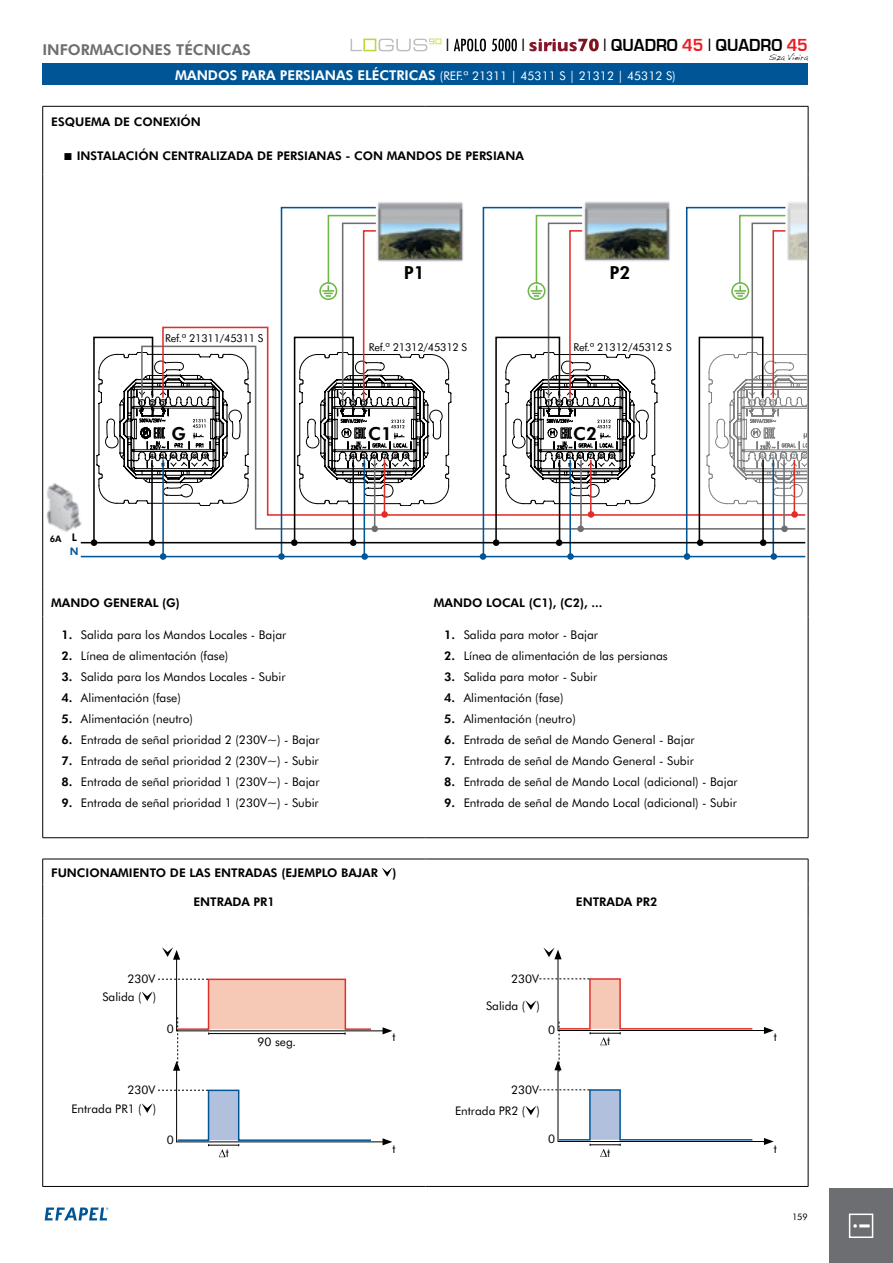
<style>
.page{position:relative;width:893px;height:1263px;background:#fff}
.page>*{position:absolute;margin:0;border:0;box-sizing:border-box;transform-origin:0 0}
.t1{font:800 21.45px "Futura BT";color:#fff}
.t2{font:700 18px "Eurostile";color:#000;scale:.94 1}
.t3{font:800 18px "Futura BT";color:#000}
.t4{font:18px "Times";color:#000}
.t5{font:800 15px "Futura BT";color:#6d6e71}
.t6{font:12px "Futura BT";color:#000}
.t7{font:800 12px "Futura BT";color:#000}
.t8{font:12px "Futura BT";color:#fff}
.t9{font:11.85px/17.9px "Futura BT";color:#000;text-align:right}
.t10{font:10.8px "Futura BT";letter-spacing:-.02em;color:#000}
.t11{font:800 10.5px "Futura BT";color:#000}
.t12{font:800 10.5px "Futura BT";color:#005596}
.t13{font:9px "Futura BT";color:#000}
.t14{font:800 9px "Futura BT";color:#000}
.t15{font:8.4px "Handwriting Dakota";color:#000;scale:.94 1}
.t16{font:700 6px "Futura BT";color:#000}
.t17{font:700 6px "Futura BT";color:#939598}
.s1{font-family:"Times";font-weight:400}
.s2{color:#ed1d24}
.s3{font-weight:800;font-size:13.5px}
.s4{font-weight:800}
</style>
<div class="page">
<svg style="left:45px;top:1207px;width:63px;height:13px"></svg>
<div style="left:829px;top:1188px;width:64px;height:75px;background:#6d6e71"></div>
<div style="left:849px;top:1213px;width:24px;height:25px;border:2px solid #fff"></div>
<div style="left:43px;top:64px;width:765px;height:21px;background:#005596"></div>
<hr style="left:43px;top:106px;width:382px;height:1px;background:#000">
<hr style="left:42px;top:106px;width:1px;height:30px;background:#000">
<hr style="left:425px;top:106px;width:383px;height:1px;background:#000">
<hr style="left:808px;top:106px;width:1px;height:30px;background:#000">
<hr style="left:42px;top:136px;width:1px;height:38px;background:#000">
<hr style="left:808px;top:136px;width:1px;height:38px;background:#000">
<hr style="left:42px;top:174px;width:1px;height:413px;background:#000">
<hr style="left:808px;top:174px;width:1px;height:413px;background:#000">
<hr style="left:42px;top:587px;width:1px;height:30px;background:#000">
<hr style="left:808px;top:587px;width:1px;height:30px;background:#000">
<hr style="left:42px;top:617px;width:1px;height:220px;background:#000">
<hr style="left:808px;top:617px;width:1px;height:220px;background:#000">
<hr style="left:43px;top:837px;width:382px;height:1px;background:#000">
<hr style="left:425px;top:837px;width:383px;height:1px;background:#000">
<hr style="left:43px;top:859px;width:382px;height:1px;background:#000">
<svg style="left:42px;top:859px;width:1px;height:25px"></svg>
<hr style="left:425px;top:859px;width:383px;height:1px;background:#000">
<svg style="left:808px;top:859px;width:1px;height:25px"></svg>
<hr style="left:42px;top:884px;width:1px;height:34px;background:#000">
<hr style="left:808px;top:884px;width:1px;height:34px;background:#000">
<hr style="left:42px;top:918px;width:1px;height:268px;background:#000">
<hr style="left:808px;top:918px;width:1px;height:268px;background:#000">
<hr style="left:43px;top:1186px;width:382px;height:1px;background:#000">
<hr style="left:425px;top:1186px;width:383px;height:1px;background:#000">
<img style="left:46px;top:201px;width:760px;height:359px">
<div style="left:160px;top:553px;width:6px;height:7px;background:#005596;border-radius:50%"></div>
<svg style="left:278px;top:553px;width:7px;height:7px"></svg>
<div style="left:480px;top:553px;width:6px;height:7px;background:#005596;border-radius:50%"></div>
<div style="left:684px;top:553px;width:6px;height:7px;background:#005596;border-radius:50%"></div>
<hr style="left:81px;top:556px;width:724px;height:1px;background:#005596">
<svg style="left:161px;top:326px;width:524px;height:190px"></svg>
<hr style="left:162px;top:459px;width:2px;height:98px;background:#005596">
<svg style="left:92px;top:336px;width:158px;height:209px"></svg>
<hr style="left:81px;top:542px;width:724px;height:1px;background:#000">
<svg style="left:685px;top:206px;width:123px;height:352px"></svg>
<div style="left:731px;top:282px;width:18px;height:18px;border:2px solid #6cb647;border-radius:50%"></div>
<svg style="left:482px;top:206px;width:175px;height:352px"></svg>
<div style="left:527px;top:282px;width:18px;height:18px;border:2px solid #6cb647;border-radius:50%"></div>
<svg style="left:280px;top:206px;width:171px;height:352px"></svg>
<div style="left:319px;top:282px;width:18px;height:18px;border:2px solid #6cb647;border-radius:50%"></div>
<svg style="left:382px;top:867px;width:10px;height:10px"></svg>
<svg style="left:142px;top:947px;width:250px;height:210px"></svg>
<svg style="left:525px;top:947px;width:249px;height:210px"></svg>
<svg style="left:351px;top:39px;width:90px;height:12px"></svg>
<svg style="left:454px;top:39px;width:32px;height:12px"></svg>
<svg style="left:492px;top:39px;width:25px;height:12px"></svg>
<svg style="left:529px;top:39px;width:70px;height:12px"></svg>
<p class="t5" style="left:43px;top:40px;width:210px">INFORMACIONES TÉCNICAS</p>
<h2 class="t4" style="left:446px;top:28px;width:5px">|</h2>
<h2 class="t4" style="left:521px;top:28px;width:5px">|</h2>
<h2 class="t2" style="left:603px;top:36px;width:219px"><span class="s1">|</span> QUADRO <span class="s2">45</span> <span class="s1">|</span> QUADRO <span class="s2">45</span></h2>
<p class="t15" style="left:769px;top:52px;width:43px">Siza Vieira</p>
<p class="t8" style="left:175px;top:68px;width:502px"><span class="s3">MANDOS PARA PERSIANAS ELÉCTRICAS</span> (REF.ª 21311 | 45311 S | 21312 | 45312 S)</p>
<p class="t7" style="left:51px;top:115px;width:151px">ESQUEMA DE CONEXIÓN</p>
<p class="t7" style="left:77px;top:148px;width:449px">INSTALACIÓN CENTRALIZADA DE PERSIANAS - CON MANDOS DE PERSIANA</p>
<p class="t10" style="left:165px;top:331px;width:100px">Ref.ª 21311/45311 S</p>
<h2 class="t3" style="left:404px;top:261px;width:23px">P1</h2>
<h2 class="t3" style="left:609px;top:261px;width:23px">P2</h2>
<p class="t10" style="left:369px;top:340px;width:100px">Ref.ª 21312/45312 S</p>
<p class="t10" style="left:573px;top:340px;width:100px">Ref.ª 21312/45312 S</p>
<p class="t16" style="left:140px;top:399px;width:27px">1 2 3</p>
<p class="t16" style="left:341px;top:399px;width:27px">1 2 3</p>
<p class="t16" style="left:547px;top:399px;width:27px">1 2 3</p>
<p class="t17" style="left:750px;top:399px;width:27px">1 2 3</p>
<h2 class="t3" style="left:172px;top:423px;width:16px">G</h2>
<h2 class="t3" style="left:368px;top:423px;width:25px">C1</h2>
<h2 class="t3" style="left:573px;top:423px;width:25px">C2</h2>
<p class="t14" style="left:50px;top:533px;width:13px">6A</p>
<p class="t11" style="left:72px;top:531px;width:7px">L</p>
<p class="t12" style="left:70px;top:545px;width:10px">N</p>
<p class="t16" style="left:150px;top:452px;width:59px">4 5 6 7 8 9</p>
<p class="t16" style="left:351px;top:452px;width:59px">4 5 6 7 8 9</p>
<p class="t16" style="left:557px;top:452px;width:59px">4 5 6 7 8 9</p>
<p class="t17" style="left:760px;top:452px;width:48px">4 5 6 7 8</p>
<p class="t7" style="left:51px;top:595px;width:130px">MANDO GENERAL (G)</p>
<p class="t7" style="left:434px;top:595px;width:170px">MANDO LOCAL (C1), (C2), ...</p>
<p class="t6" style="left:61px;top:627px;width:226px"><span class="s4">1.</span> Salida para los Mandos Locales - Bajar</p>
<p class="t6" style="left:61px;top:648px;width:168px"><span class="s4">2.</span> Línea de alimentación (fase)</p>
<p class="t6" style="left:61px;top:669px;width:226px"><span class="s4">3.</span> Salida para los Mandos Locales - Subir</p>
<p class="t6" style="left:61px;top:690px;width:121px"><span class="s4">4.</span> Alimentación (fase)</p>
<p class="t6" style="left:61px;top:711px;width:133px"><span class="s4">5.</span> Alimentación (neutro)</p>
<p class="t6" style="left:61px;top:732px;width:260px"><span class="s4">6.</span> Entrada de señal prioridad 2 (230V~) - Bajar</p>
<p class="t6" style="left:61px;top:753px;width:259px"><span class="s4">7.</span> Entrada de señal prioridad 2 (230V~) - Subir</p>
<p class="t6" style="left:61px;top:774px;width:260px"><span class="s4">8.</span> Entrada de señal prioridad 1 (230V~) - Bajar</p>
<p class="t6" style="left:61px;top:795px;width:259px"><span class="s4">9.</span> Entrada de señal prioridad 1 (230V~) - Subir</p>
<p class="t6" style="left:444px;top:627px;width:155px"><span class="s4">1.</span> Salida para motor - Bajar</p>
<p class="t6" style="left:444px;top:648px;width:225px"><span class="s4">2.</span> Línea de alimentación de las persianas</p>
<p class="t6" style="left:444px;top:669px;width:155px"><span class="s4">3.</span> Salida para motor - Subir</p>
<p class="t6" style="left:444px;top:690px;width:121px"><span class="s4">4.</span> Alimentación (fase)</p>
<p class="t6" style="left:444px;top:711px;width:133px"><span class="s4">5.</span> Alimentación (neutro)</p>
<p class="t6" style="left:444px;top:732px;width:252px"><span class="s4">6.</span> Entrada de señal de Mando General - Bajar</p>
<p class="t6" style="left:444px;top:753px;width:251px"><span class="s4">7.</span> Entrada de señal de Mando General - Subir</p>
<p class="t6" style="left:444px;top:774px;width:295px"><span class="s4">8.</span> Entrada de señal de Mando Local (adicional) - Bajar</p>
<p class="t6" style="left:444px;top:795px;width:294px"><span class="s4">9.</span> Entrada de señal de Mando Local (adicional) - Subir</p>
<p class="t7" style="left:51px;top:865px;width:347px">FUNCIONAMIENTO DE LAS ENTRADAS (EJEMPLO BAJAR )</p>
<p class="t7" style="left:193px;top:895px;width:83px">ENTRADA PR1</p>
<p class="t7" style="left:576px;top:895px;width:83px">ENTRADA PR2</p>
<p class="t9" style="left:103px;top:970px;width:55px">230V<br>Salida ( )</p>
<p class="t9" style="left:511px;top:970px;width:29px">230V</p>
<p class="t9" style="left:486px;top:997px;width:55px">Salida ( )</p>
<p class="t9" style="left:167px;top:1019px;width:9px">0</p>
<p class="t9" style="left:258px;top:1032px;width:40px">90 seg.</p>
<p class="t9" style="left:392px;top:1028px;width:5px">t</p>
<p class="t9" style="left:548px;top:1020px;width:9px">0</p>
<p class="t9" style="left:607px;top:1032px;width:5px">t</p>
<p class="t9" style="left:774px;top:1028px;width:5px">t</p>
<p class="t9" style="left:127px;top:1081px;width:29px">230V</p>
<p class="t9" style="left:511px;top:1081px;width:29px">230V</p>
<p class="t9" style="left:71px;top:1100px;width:86px">Entrada PR1 ( )</p>
<p class="t9" style="left:455px;top:1102px;width:86px">Entrada PR2 ( )</p>
<p class="t9" style="left:167px;top:1130px;width:9px">0</p>
<p class="t9" style="left:226px;top:1144px;width:5px">t</p>
<p class="t9" style="left:392px;top:1140px;width:5px">t</p>
<p class="t9" style="left:548px;top:1130px;width:9px">0</p>
<p class="t9" style="left:607px;top:1143px;width:5px">t</p>
<p class="t9" style="left:774px;top:1139px;width:5px">t</p>
<p class="t13" style="left:792px;top:1212px;width:17px">159</p>
<h1 class="t1" style="left:849px;top:1229px;width:8px;rotate:-90deg">i</h1>
</div>
